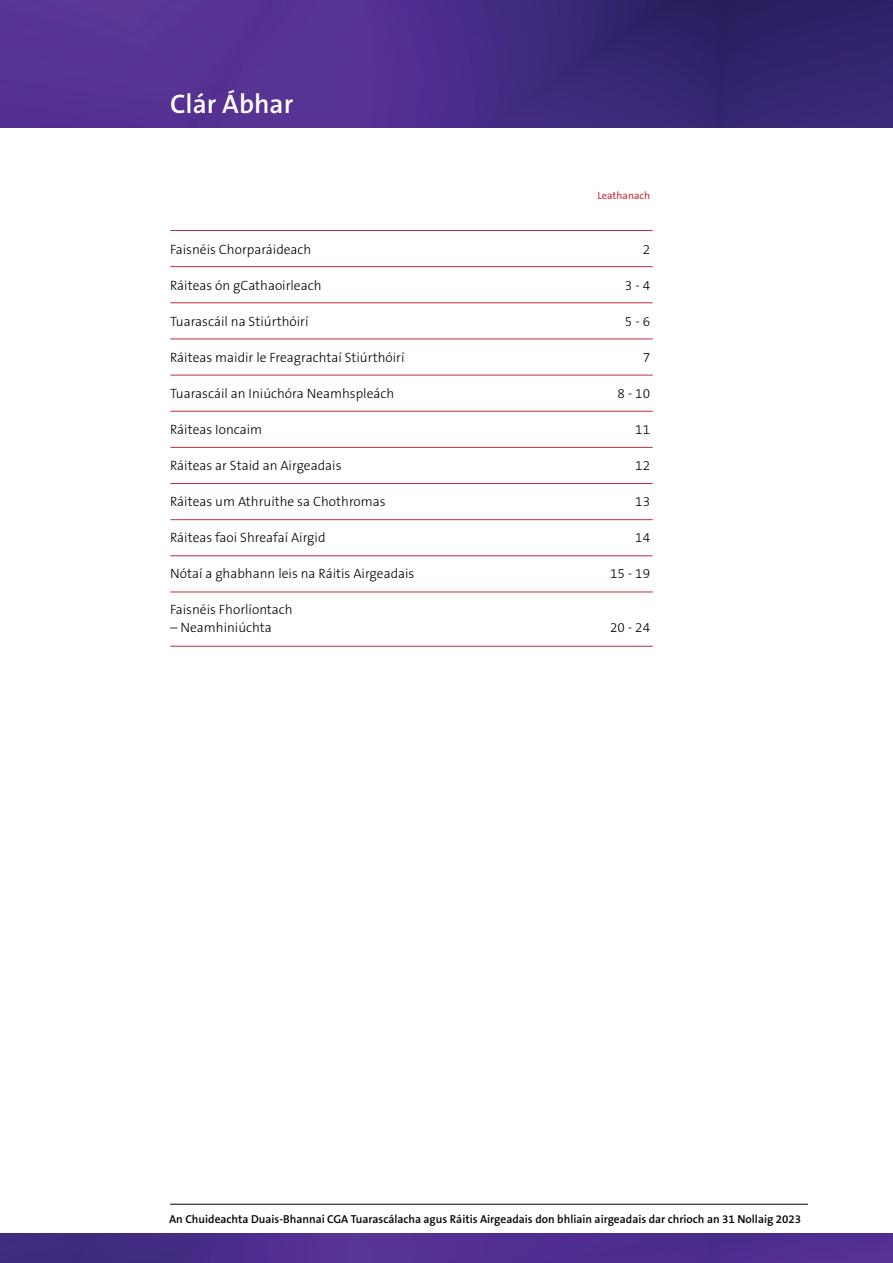
<style>
.page{position:relative;width:893px;height:1263px;background:#fff}
.page>*{position:absolute;margin:0;border:0;box-sizing:border-box;transform-origin:0 0}
.t1{font:600 27px "The Sans B6";color:#fff}
.t2{font:300 13.5px "The Sans B3";color:#000}
.t3{font:600 11.55px "The Sans B6";color:#000}
.t4{font:10.5px "The Sans B5 Plain";color:#c02f38}
</style>
<div class="page">
<img style="left:0;top:1233px;width:893px;height:30px">
<img style="left:0;top:0;width:893px;height:128px">
<hr style="left:170px;top:1204px;width:638px;height:1px;background:#000">
<hr style="left:170px;top:230px;width:483px;height:1px;background:#c02f38">
<hr style="left:170px;top:266px;width:483px;height:1px;background:#c02f38">
<hr style="left:170px;top:302px;width:483px;height:1px;background:#c02f38">
<hr style="left:170px;top:339px;width:483px;height:1px;background:#c02f38">
<hr style="left:170px;top:375px;width:483px;height:1px;background:#c02f38">
<hr style="left:170px;top:411px;width:483px;height:1px;background:#c02f38">
<hr style="left:170px;top:447px;width:483px;height:1px;background:#c02f38">
<hr style="left:170px;top:483px;width:483px;height:1px;background:#c02f38">
<hr style="left:170px;top:519px;width:483px;height:1px;background:#c02f38">
<hr style="left:170px;top:555px;width:483px;height:1px;background:#c02f38">
<hr style="left:170px;top:592px;width:483px;height:1px;background:#c02f38">
<hr style="left:170px;top:646px;width:483px;height:1px;background:#c02f38">
<h1 class="t1" style="left:170px;top:90px;width:125px">Clár Ábhar</h1>
<p class="t4" style="left:598px;top:190px;width:54px">Leathanach</p>
<p class="t2" style="left:170px;top:242px;width:143px">Faisnéis Chorparáideach</p>
<p class="t2" style="left:643px;top:242px;width:9px">2</p>
<p class="t2" style="left:170px;top:278px;width:153px">Ráiteas ón gCathaoirleach</p>
<p class="t2" style="left:625px;top:278px;width:27px">3 - 4</p>
<p class="t2" style="left:170px;top:314px;width:140px">Tuarascáil na Stiúrthóirí</p>
<p class="t2" style="left:625px;top:314px;width:27px">5 - 6</p>
<p class="t2" style="left:170px;top:350px;width:236px">Ráiteas maidir le Freagrachtaí Stiúrthóirí</p>
<p class="t2" style="left:643px;top:350px;width:9px">7</p>
<p class="t2" style="left:170px;top:386px;width:226px">Tuarascáil an Iniúchóra Neamhspleách</p>
<p class="t2" style="left:618px;top:386px;width:34px">8 - 10</p>
<p class="t2" style="left:170px;top:422px;width:94px">Ráiteas Ioncaim</p>
<p class="t2" style="left:635px;top:422px;width:16px">11</p>
<p class="t2" style="left:170px;top:458px;width:173px">Ráiteas ar Staid an Airgeadais</p>
<p class="t2" style="left:635px;top:458px;width:16px">12</p>
<p class="t2" style="left:170px;top:494px;width:217px">Ráiteas um Athruithe sa Chothromas</p>
<p class="t2" style="left:635px;top:494px;width:16px">13</p>
<p class="t2" style="left:170px;top:530px;width:157px">Ráiteas faoi Shreafaí Airgid</p>
<p class="t2" style="left:635px;top:530px;width:16px">14</p>
<p class="t2" style="left:170px;top:566px;width:246px">Nótaí a ghabhann leis na Ráitis Airgeadais</p>
<p class="t2" style="left:610px;top:566px;width:42px">15 - 19</p>
<p class="t2" style="left:170px;top:602px;width:124px">Faisnéis Fhorlíontach</p>
<p class="t2" style="left:170px;top:620px;width:103px">– Neamhiniúchta</p>
<p class="t2" style="left:610px;top:620px;width:42px">20 - 24</p>
<p class="t3" style="left:169px;top:1213px;width:634px">An Chuideachta Duais-Bhannaí CGA Tuarascálacha agus Ráitis Airgeadais don bhliain airgeadais dar chríoch an 31 Nollaig 2023</p>
</div>
